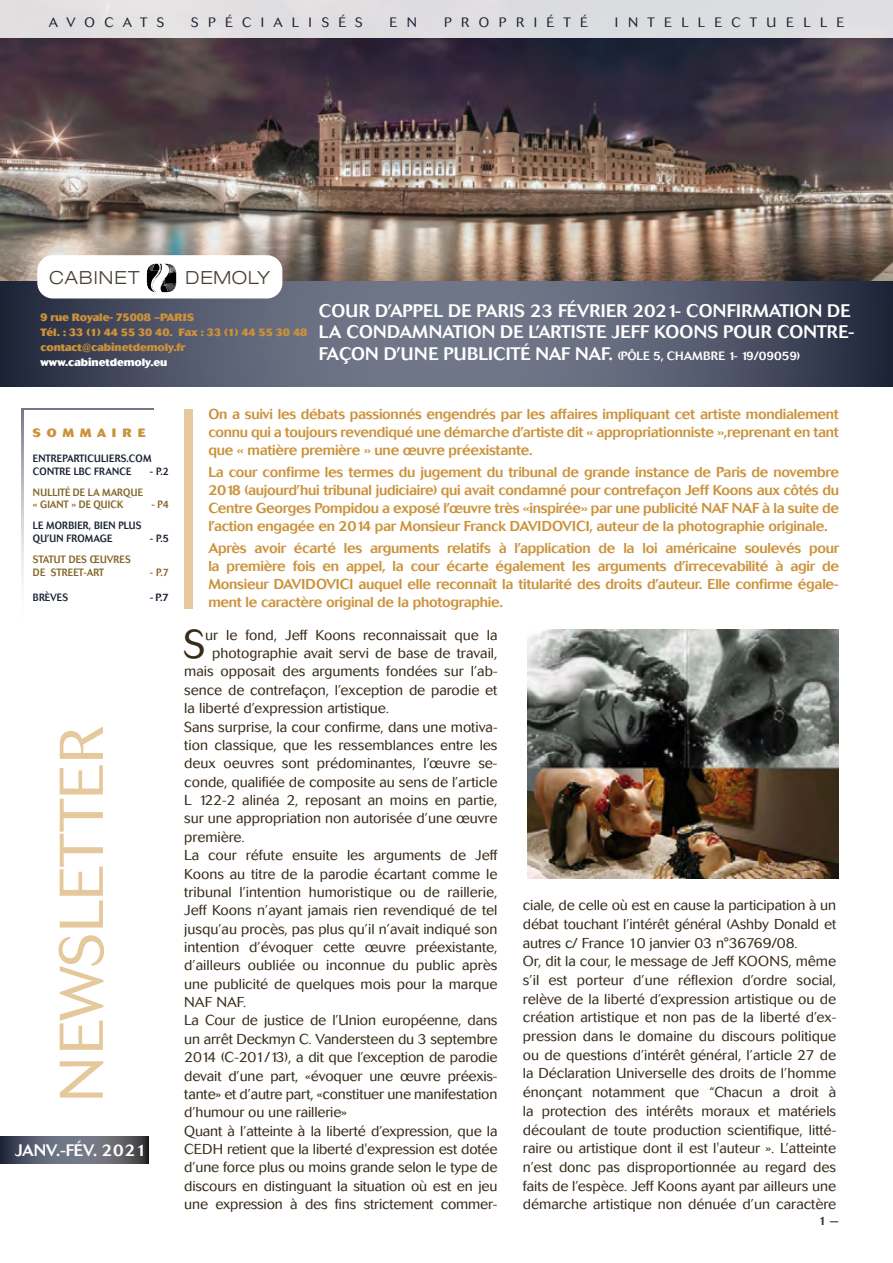
<style>
.page{position:relative;width:893px;height:1263px;background:#fff}
.page>*{position:absolute;margin:0;border:0;box-sizing:border-box;transform-origin:0 0}
.t1{font:300 61.05px "Cosmos";color:#e5c89c}
.t2{font:300 39.75px "Cosmos";color:#372b19}
.t3{font:300 expanded 18.15px "Helvetica Neue";letter-spacing:.065em;color:#474033}
.t4{font:500 18px/21.6px "Cosmos";letter-spacing:.01em;color:#fff}
.t5{font:500 16.5px "Cosmos";letter-spacing:-.01em;color:#fff}
.t6{font:300 14.25px/18.8px "Cosmos";color:#372b19}
.t7{font:500 14.25px/18px "Cosmos";letter-spacing:-.02em;color:#cb923a;text-align:justify}
.t8{font:300 13.5px "Cosmos";letter-spacing:.7em;color:#1b2234}
.t9{font:300 13.5px "Cosmos";letter-spacing:.68em;color:#1b2234}
.t10{font:800 12px "Cosmos";letter-spacing:.51em;color:#cb923a}
.t11{font:500 12px "Cosmos";color:#372b19}
.t12{font:800 10.5px/15px "Cosmos";letter-spacing:-.01em;color:#cb923a}
.t13{font:500 10.5px/12.6px "Cosmos";letter-spacing:.02em;color:#1b2234;scale:.9 1}
.t14{font:500 10.5px/12.6px "Cosmos";color:#846529;scale:.9 1}
.t15{font:800 10.5px "Cosmos";letter-spacing:-.01em;color:#fff}
.t16{font:500 10.5px "Cosmos";letter-spacing:.02em;color:#1b2234}
.s1{font-size:12px}
</style>
<div class="page">
<img style="left:0;top:37px;width:893px;height:245px">
<svg style="left:0;top:282px;width:893px;height:105px;background:#555b6d"></svg>
<div style="left:37px;top:255px;width:245px;height:43px;background:#fff;border-radius:15px"></div>
<svg style="left:147px;top:263px;width:29px;height:30px"></svg>
<div style="left:0;top:0;width:893px;height:37px;background:#dfdde0"></div>
<svg style="left:0;top:1136px;width:149px;height:27px;background:#5b5e6c"></svg>
<img style="left:527px;top:629px;width:312px;height:249px">
<div style="left:184px;top:409px;width:9px;height:200px;background:#e5c89c"></div>
<svg style="left:21px;top:408px;width:132px;height:172px"></svg>
<div style="left:24px;top:410px;width:145px;height:225px;background:#fff"></div>
<p class="t9" style="left:49px;top:15px;width:117px">AVOCATS</p>
<p class="t8" style="left:191px;top:15px;width:173px">SPÉCIALISÉS</p>
<p class="t8" style="left:390px;top:15px;width:29px">E N</p>
<p class="t8" style="left:444px;top:15px;width:145px">PROPRIÉTÉ</p>
<p class="t8" style="left:615px;top:15px;width:231px">INTELLECTUELLE</p>
<p class="t3" style="left:49px;top:267px;width:92px">CABINET</p>
<p class="t3" style="left:186px;top:267px;width:86px">DEMOLY</p>
<p class="t12" style="left:40px;top:310px;width:268px">9 rue Royale- 75008 –PARIS<br>Tél. : 33 (1) 44 55 30 40. Fax : 33 (1) 44 55 30 48 contact@cabinetdemoly.fr</p>
<p class="t15" style="left:40px;top:356px;width:129px">www.cabinetdemoly.eu</p>
<p class="t4" style="left:319px;top:300px;width:537px">COUR D’APPEL DE PARIS 23 FÉVRIER 2021- CONFIRMATION DE<br>LA CONDAMNATION DE L’ARTISTE JEFF KOONS POUR CONTRE-<br>FAÇON D’UNE PUBLICITÉ NAF NAF. <span class="s1">(PÔLE 5, CHAMBRE 1- 19/09059)</span></p>
<p class="t10" style="left:33px;top:425px;width:114px">SOMMAIRE</p>
<p class="t13" style="left:33px;top:452px;width:133px">ENTREPARTICULIERS.COM<br>CONTRE LBC FRANCE</p>
<p class="t13" style="left:150px;top:465px;width:23px">- P.2</p>
<p class="t14" style="left:33px;top:486px;width:124px">NULLITÉ DE LA MARQUE « GIANT » DE QUICK</p>
<p class="t14" style="left:151px;top:498px;width:21px">- P4</p>
<p class="t13" style="left:33px;top:520px;width:122px">LE MORBIER, BIEN PLUS<br>QU’UN FROMAGE</p>
<p class="t14" style="left:33px;top:553px;width:110px">STATUT DES ŒUVRES<br>DE STREET-ART</p>
<p class="t13" style="left:150px;top:532px;width:23px">- P.5</p>
<p class="t14" style="left:150px;top:566px;width:23px">- P.7</p>
<p class="t13" style="left:33px;top:591px;width:41px">BRÈVES</p>
<p class="t16" style="left:150px;top:591px;width:21px">- P.7</p>
<h1 class="t1" style="left:47px;top:1102px;width:377px;rotate:-90deg">NEWSLETTER</h1>
<p class="t5" style="left:15px;top:1141px;width:134px">JANV.-FÉV. 2021</p>
<p class="t7" style="left:208px;top:405px;width:632px">On a suivi les débats passionnés engendrés par les affaires impliquant cet artiste mondialement connu qui a toujours revendiqué une démarche d’artiste dit « appropriationniste »,reprenant en tant que « matière première » une œuvre préexistante.</p>
<p class="t7" style="left:208px;top:463px;width:632px">La cour confirme les termes du jugement du tribunal de grande instance de Paris de novembre 2018 (aujourd’hui tribunal judiciaire) qui avait condamné pour contrefaçon Jeff Koons aux côtés du Centre Georges Pompidou a exposé l’œuvre très «inspirée» par une publicité NAF NAF à la suite de l’action engagée en 2014 par Monsieur Franck DAVIDOVICI, auteur de la photographie originale.</p>
<p class="t7" style="left:208px;top:540px;width:632px">Après avoir écarté les arguments relatifs à l’application de la loi américaine soulevés pour la première fois en appel, la cour écarte également les arguments d’irrecevabilité à agir de Monsieur DAVIDOVICI auquel elle reconnaît la titularité des droits d’auteur. Elle confirme égale&shy;ment le caractère original de la photographie.</p>
<h2 class="t2" style="left:184px;top:622px;width:23px">S</h2>
<p class="t6" style="left:205px;top:626px;width:294px">ur le fond, Jeff Koons reconnaissait que la</p>
<p class="t6" style="left:212px;top:644px;width:287px">photographie avait servi de base de travail,</p>
<p class="t6" style="left:184px;top:662px;width:315px">mais opposait des arguments fondées sur l’ab-</p>
<p class="t6" style="left:184px;top:681px;width:315px">sence de contrefaçon, l’exception de parodie et</p>
<p class="t6" style="left:184px;top:699px;width:206px">la liberté d’expression artistique.</p>
<p class="t6" style="left:184px;top:717px;width:315px">Sans surprise, la cour confirme, dans une motiva-</p>
<p class="t6" style="left:184px;top:736px;width:315px">tion classique, que les ressemblances entre les</p>
<p class="t6" style="left:184px;top:754px;width:315px">deux oeuvres sont prédominantes, l’œuvre se-</p>
<p class="t6" style="left:184px;top:772px;width:315px">conde, qualifiée de composite au sens de l’article</p>
<p class="t6" style="left:184px;top:791px;width:315px">L 122-2 alinéa 2, reposant an moins en partie,</p>
<p class="t6" style="left:184px;top:809px;width:315px">sur une appropriation non autorisée d’une œuvre</p>
<p class="t6" style="left:184px;top:828px;width:62px">première.</p>
<p class="t6" style="left:184px;top:846px;width:315px">La cour réfute ensuite les arguments de Jeff</p>
<p class="t6" style="left:184px;top:864px;width:315px">Koons au titre de la parodie écartant comme le</p>
<p class="t6" style="left:184px;top:883px;width:315px">tribunal l’intention humoristique ou de raillerie,</p>
<p class="t6" style="left:184px;top:901px;width:315px">Jeff Koons n’ayant jamais rien revendiqué de tel</p>
<p class="t6" style="left:184px;top:919px;width:315px">jusqu’au procès, pas plus qu’il n’avait indiqué son</p>
<p class="t6" style="left:184px;top:938px;width:315px">intention d’évoquer cette œuvre préexistante,</p>
<p class="t6" style="left:184px;top:956px;width:315px">d’ailleurs oubliée ou inconnue du public après</p>
<p class="t6" style="left:184px;top:974px;width:315px">une publicité de quelques mois pour la marque</p>
<p class="t6" style="left:184px;top:993px;width:64px">NAF NAF.</p>
<p class="t6" style="left:184px;top:1011px;width:315px">La Cour de justice de l’Union européenne, dans</p>
<p class="t6" style="left:184px;top:1030px;width:315px">un arrêt Deckmyn C. Vandersteen du 3 septembre</p>
<p class="t6" style="left:184px;top:1048px;width:315px">2014 (C-201/13), a dit que l’exception de parodie</p>
<p class="t6" style="left:184px;top:1066px;width:315px">devait d’une part, «évoquer une œuvre préexis-</p>
<p class="t6" style="left:184px;top:1085px;width:315px">tante» et d’autre part, «constituer une manifestation</p>
<p class="t6" style="left:184px;top:1103px;width:164px">d’humour ou une raillerie»</p>
<p class="t6" style="left:184px;top:1121px;width:315px">Quant à l’atteinte à la liberté d’expression, que la</p>
<p class="t6" style="left:184px;top:1140px;width:315px">CEDH retient que la liberté d'expression est dotée</p>
<p class="t6" style="left:184px;top:1158px;width:315px">d’une force plus ou moins grande selon le type de</p>
<p class="t6" style="left:184px;top:1177px;width:315px">discours en distinguant la situation où est en jeu</p>
<p class="t6" style="left:184px;top:1195px;width:315px">une expression à des fins strictement commer-</p>
<p class="t6" style="left:523px;top:896px;width:315px">ciale, de celle où est en cause la participation à un débat touchant l’intérêt général (Ashby Donald et autres c/ France 10 janvier 03 n°36769/08.<br>Or, dit la cour, le message de Jeff KOONS, même s’il est porteur d’une réflexion d’ordre social, relève de la liberté d’expression artistique ou de création artistique et non pas de la liberté d’ex&shy;pression dans le domaine du discours politique ou de questions d’intérêt général, l’article 27 de la Déclaration Universelle des droits de l’homme énonçant notamment que “Chacun a droit à la protection des intérêts moraux et matériels découlant de toute production scientifique, litté&shy;raire ou artistique dont il est l'auteur ». L’atteinte n’est donc pas disproportionnée au regard des faits de l’espèce. Jeff Koons ayant par ailleurs une démarche artistique non dénuée d’un caractère</p>
<p class="t11" style="left:819px;top:1214px;width:22px">1 —</p>
</div>
